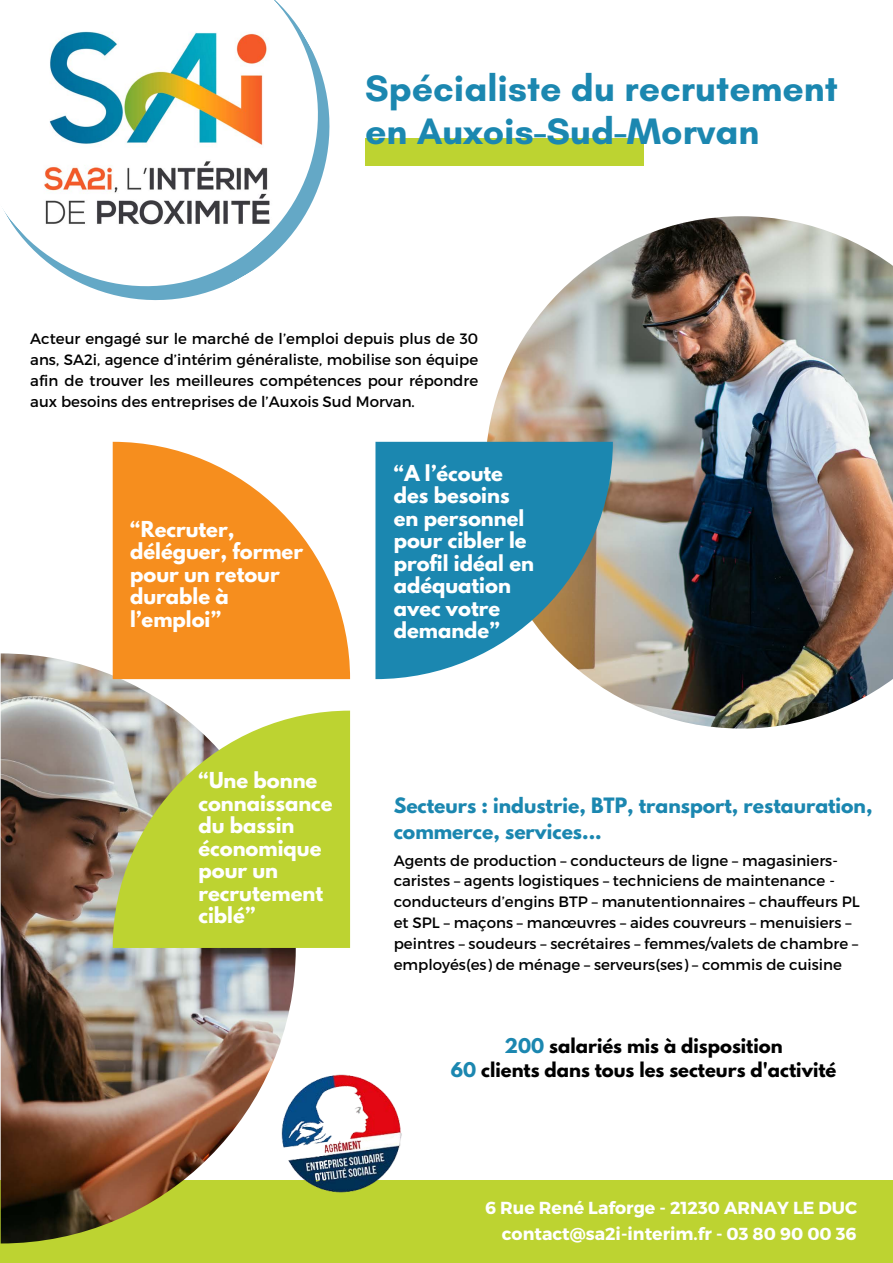
<style>
.page{position:relative;width:893px;height:1263px;background:#fff}
.page>*{position:absolute;margin:0;border:0;box-sizing:border-box;transform-origin:0 0}
.t1{font:700 37.5px "Glacial Indifference";color:#1b87b0}
.t2{font:700 19.5px/22.5px "League Spartan";color:#fff}
.t3{font:700 18.75px/25.9px "League Spartan";color:#1b87b0}
.t4{font:700 18px "League Spartan";color:#000}
.t5{font:700 17.4px "Montserrat";color:#fff}
.t6{font:15px/20.8px "Montserrat";color:#000;text-align:justify}
.s1{color:#1b87b0}
</style>
<div class="page">
<img style="left:485px;top:216px;width:408px;height:512px">
<div style="left:0;top:1180px;width:893px;height:83px;background:#bdd331"></div>
<img style="left:1px;top:653px;width:295px;height:590px">
<svg style="left:113px;top:442px;width:237px;height:237px;fill:#f68e1e"></svg>
<svg style="left:375px;top:442px;width:238px;height:237px;background:#4495b0"></svg>
<svg style="left:113px;top:711px;width:237px;height:237px;background:#becf4e"></svg>
<div style="left:365px;top:138px;width:278px;height:28px;background:#bdd331"></div>
<svg style="left:2px;top:0;width:328px;height:301px"></svg>
<img style="left:39px;top:27px;width:234px;height:201px">
<img style="left:171px;top:1073px;width:231px;height:120px">
<p class="t1" style="left:365px;top:65px;width:474px">Spécialiste du recrutement</p>
<p class="t1" style="left:365px;top:108px;width:396px">en Auxois-Sud-Morvan</p>
<p class="t6" style="left:30px;top:328px;width:449px">Acteur engagé sur le marché de l’emploi depuis plus de 30 ans, SA2i, agence d’intérim généraliste, mobilise son équipe afin de trouver les meilleures compétences pour répondre aux besoins des entreprises de l’Auxois Sud Morvan.</p>
<p class="t2" style="left:130px;top:520px;width:174px">“Recruter, déléguer, former pour un retour durable à l’emploi”</p>
<p class="t2" style="left:198px;top:772px;width:136px">“Une bonne connaissance du bassin économique pour un recrutement ciblé”</p>
<p class="t2" style="left:394px;top:464px;width:111px">“A l’écoute</p>
<p class="t2" style="left:394px;top:487px;width:142px">des besoins en personnel pour cibler le profil idéal en adéquation avec votre demande”</p>
<p class="t3" style="left:394px;top:795px;width:480px">Secteurs : industrie, BTP, transport, restauration, commerce, services...</p>
<p class="t6" style="left:394px;top:849px;width:468px;text-align:left">Agents de production – conducteurs de ligne – magasiniers&shy;caristes – agents logistiques – techniciens de maintenance - conducteurs d’engins BTP – manutentionnaires – chauffeurs PL et SPL – maçons – manœuvres – aides couvreurs – menuisiers – peintres – soudeurs – secrétaires – femmes/valets de chambre – employés(es) de ménage – serveurs(ses) – commis de cuisine</p>
<p class="t4" style="left:504px;top:1036px;width:280px"><span class="s1">200</span> salariés mis à disposition</p>
<p class="t4" style="left:451px;top:1061px;width:387px"><span class="s1">60</span> clients dans tous les secteurs d'activité</p>
<p class="t5" style="left:485px;top:1197px;width:373px">6 Rue René Laforge - 21230 ARNAY LE DUC</p>
<p class="t5" style="left:502px;top:1222px;width:356px">contact@sa2i-interim.fr - 03 80 90 00 36</p>
</div>
